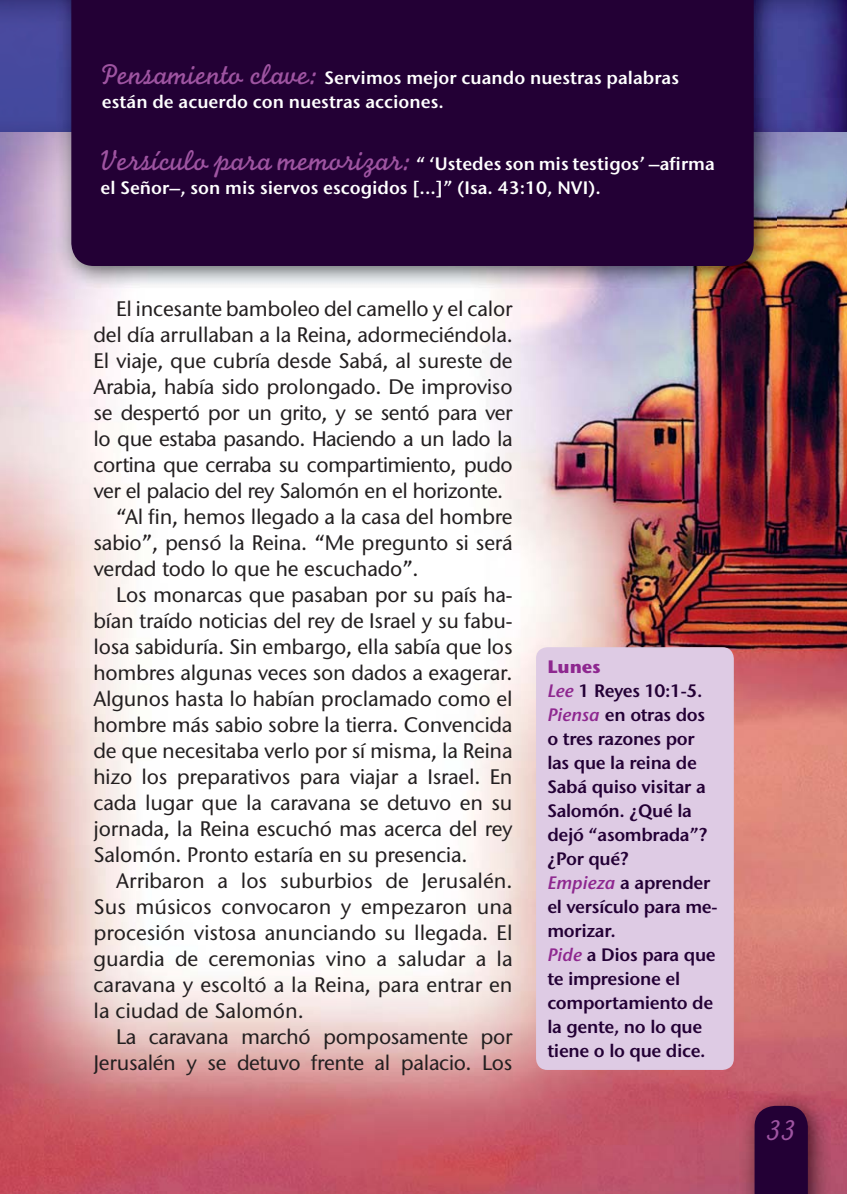
<style>
.page{position:relative;width:847px;height:1194px;background:#fff}
.page>*{position:absolute;margin:0;border:0;box-sizing:border-box;transform-origin:0 0}
.t1{font:30px "Monoline Script MT Std";color:#9e54a1}
.t2{font:500 21px "Stone Sans ITC Std";letter-spacing:-.01em;color:#231f20}
.t3{font:600 18px/24px "Stone Sans ITC Std";letter-spacing:-.02em;color:#230035}
.t4{font:600 18px/24px "Stone Sans ITC Std";color:#fff}
.s1{font-family:"Monoline Script MT Std";font-weight:400;font-size:30px;color:#9e54a1}
.s2{font-weight:700;color:#8e278f}
.s3{font-style:italic;color:#8e278f}
</style>
<div class="page">
<img style="left:0;top:131px;width:846px;height:1063px">
<div style="left:536px;top:647px;width:197px;height:423px;background:#decbe4;border-radius:11px"></div>
<img style="left:739px;top:1091px;width:91px;height:103px">
<div style="left:754px;top:1106px;width:53px;height:88px;background:#230035"></div>
<img style="left:776px;top:0;width:70px;height:131px">
<img style="left:0;top:0;width:56px;height:131px">
<img style="left:56px;top:0;width:720px;height:289px">
<div style="left:71px;top:0;width:682px;height:266px;background:#230035"></div>
<p class="t4" style="left:102px;top:67px;width:578px"><span class="s1">Pensamiento clave:</span> Servimos mejor cuando nuestras palabras están de acuerdo con nuestras acciones.</p>
<p class="t4" style="left:101px;top:153px;width:615px"><span class="s1">Versículo para memorizar:</span> “ ‘Ustedes son mis testigos’ –a firma el Señor–, son mis siervos escogidos [...]” (Isa. 43:10, NVI).</p>
<p class="t2" style="left:116px;top:298px;width:398px">El incesante bamboleo del camello y el calor</p>
<p class="t2" style="left:93px;top:324px;width:420px">del día arrullaban a la Reina, adormeciéndola.</p>
<p class="t2" style="left:93px;top:350px;width:420px">El viaje, que cubría desde Sabá, al sureste de</p>
<p class="t2" style="left:93px;top:376px;width:420px">Arabia, había sido prolongado. De improviso</p>
<p class="t2" style="left:93px;top:402px;width:420px">se despertó por un grito, y se sentó para ver</p>
<p class="t2" style="left:93px;top:428px;width:420px">lo que estaba pasando. Haciendo a un lado la</p>
<p class="t2" style="left:93px;top:454px;width:420px">cortina que cerraba su compartimiento, pudo</p>
<p class="t2" style="left:93px;top:480px;width:411px">ver el palacio del rey Salomón en el horizonte.</p>
<p class="t2" style="left:116px;top:506px;width:398px">“Al fin, hemos llegado a la casa del hombre</p>
<p class="t2" style="left:93px;top:532px;width:420px">sabio”, pensó la Reina. “Me pregunto si será</p>
<p class="t2" style="left:93px;top:558px;width:326px">verdad todo lo que he escuchado”.</p>
<p class="t2" style="left:116px;top:584px;width:398px">Los monarcas que pasaban por su país ha-</p>
<p class="t2" style="left:93px;top:610px;width:420px">bían traído noticias del rey de Israel y su fabu-</p>
<p class="t2" style="left:93px;top:636px;width:420px">losa sabiduría. Sin embargo, ella sabía que los</p>
<p class="t2" style="left:93px;top:662px;width:420px">hombres algunas veces son dados a exagerar.</p>
<p class="t2" style="left:93px;top:688px;width:420px">Algunos hasta lo habían proclamado como el</p>
<p class="t2" style="left:93px;top:714px;width:420px">hombre más sabio sobre la tierra. Convencida</p>
<p class="t2" style="left:93px;top:740px;width:420px">de que necesitaba verlo por sí misma, la Reina</p>
<p class="t2" style="left:93px;top:766px;width:420px">hizo los preparativos para viajar a Israel. En</p>
<p class="t2" style="left:93px;top:792px;width:420px">cada lugar que la caravana se detuvo en su</p>
<p class="t2" style="left:93px;top:818px;width:420px">jornada, la Reina escuchó mas acerca del rey</p>
<p class="t2" style="left:93px;top:844px;width:375px">Salomón. Pronto estaría en su presencia.</p>
<p class="t2" style="left:116px;top:870px;width:398px">Arribaron a los suburbios de Jerusalén.</p>
<p class="t2" style="left:93px;top:896px;width:420px">Sus músicos convocaron y empezaron una</p>
<p class="t2" style="left:93px;top:922px;width:420px">procesión vistosa anunciando su llegada. El</p>
<p class="t2" style="left:93px;top:948px;width:420px">guardia de ceremonias vino a saludar a la</p>
<p class="t2" style="left:93px;top:974px;width:420px">caravana y escoltó a la Reina, para entrar en</p>
<p class="t2" style="left:93px;top:1000px;width:212px">la ciudad de Salomón.</p>
<p class="t2" style="left:116px;top:1026px;width:398px">La caravana marchó pomposamente por</p>
<p class="t2" style="left:93px;top:1052px;width:420px">Jerusalén y se detuvo frente al palacio. Los</p>
<p class="t3" style="left:547px;top:656px;width:171px"><span class="s2">Lunes<br></span><span class="s3">Lee</span> 1 Reyes 10:1-5.<br><span class="s3">Piensa</span> en otras dos o tres razones por las que la reina de<br>Sabá quiso visitar a<br>Salomón. ¿Qué la dejó “asombrada”? ¿Por qué?<br><span class="s3">Empieza</span> a aprender el versículo para me&shy;morizar.<br><span class="s3">Pide</span> a Dios para que te impresione el comportamiento de la gente, no lo que tiene o lo que dice.</p>
<h1 class="t1" style="left:766px;top:1118px;width:31px">33</h1>
</div>
